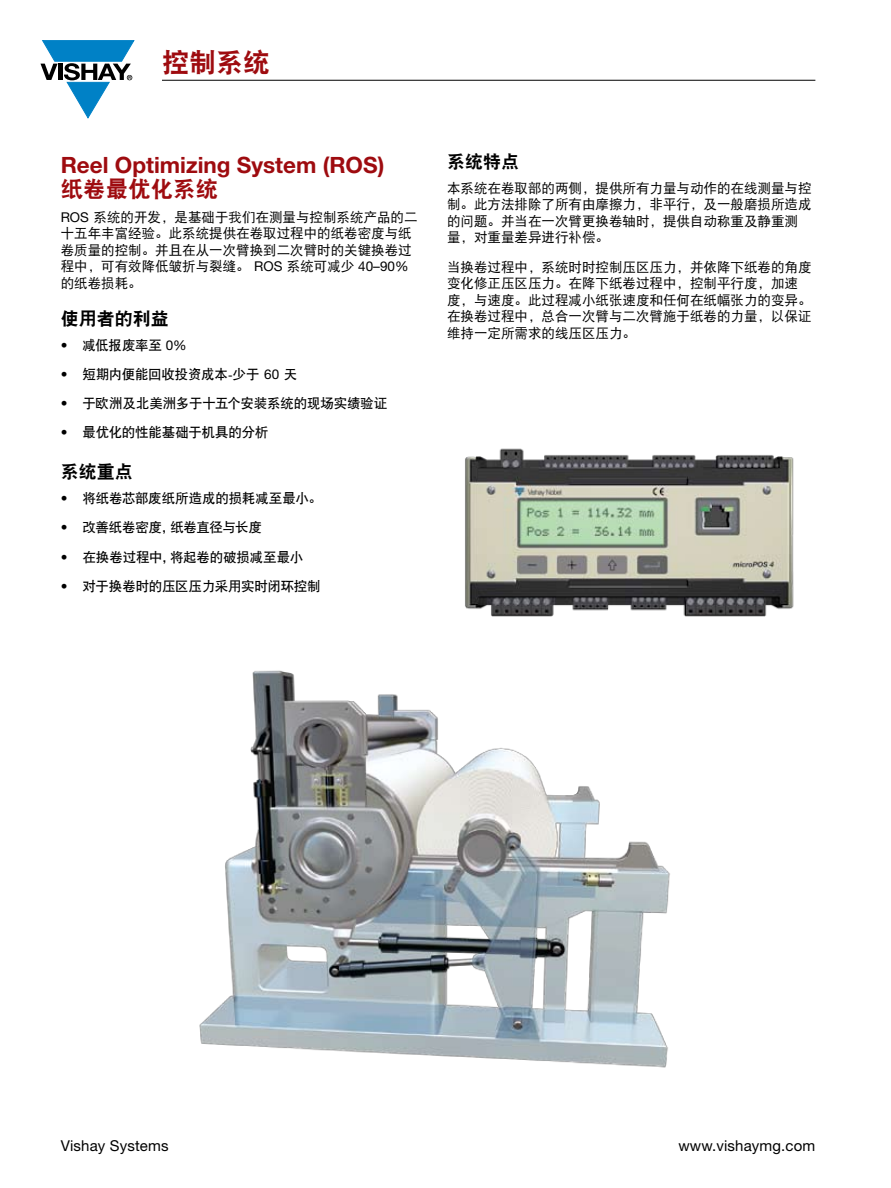
<style>
.page{position:relative;width:891px;height:1188px;background:#fff}
.page>*{position:absolute;margin:0;border:0;box-sizing:border-box;transform-origin:0 0}
.t1{font:27px "DFP Hei W9";color:#9e0b0f}
.t2{font:700 22.5px "Helvetica Neue LT Std";color:#9e0b0f}
.t3{font:22.5px "DFP Hei W9";color:#9e0b0f}
.t4{font:18px "DFP Hei W9";color:#000}
.t5{font:15px "Helvetica Neue LT Std";letter-spacing:.01em;color:#000}
.t6{font:13.5px/16.5px "DFP Hei W5";color:#000}
.t7{font:13.5px "DFP Hei W7";letter-spacing:-.015em;color:#000}
.s1{font-family:"Helvetica Neue LT Std"}
</style>
<div class="page">
<svg style="left:41px;top:40px;width:93px;height:78px"></svg>
<hr style="left:162px;top:80px;width:653px;height:1px;background:#000">
<img style="left:199px;top:670px;width:471px;height:398px">
<img style="left:465px;top:448px;width:329px;height:169px">
<h1 class="t1" style="left:162px;top:48px;width:109px">控制系统</h1>
<h2 class="t2" style="left:61px;top:151px;width:325px">Reel Optimizing System (ROS)</h2>
<h2 class="t3" style="left:61px;top:176px;width:159px">纸卷最优化系统</h2>
<p class="t6" style="left:61px;top:208px;width:358px"><span class="s1">ROS</span> 系统的开发，是基础于我们在测量与控制系统产品的二十五年丰富经验。此系统提供在卷取过程中的纸卷密度与纸卷质量的控制。并且在从一次臂换到二次臂时的关键换卷过程中，可有效降低皱折与裂缝。 <span class="s1">ROS</span> 系统可减少 <span class="s1">40–90%</span>的纸卷损耗。</p>
<h3 class="t4" style="left:61px;top:309px;width:109px">使用者的利益</h3>
<p class="t7" style="left:61px;top:337px;width:127px"><span class="s1">•</span> 减低报废率至 <span class="s1">0%</span></p>
<p class="t7" style="left:61px;top:367px;width:238px"><span class="s1">•</span> 短期内便能回收投资成本-少于 <span class="s1">60</span> 天</p>
<p class="t7" style="left:61px;top:396px;width:328px"><span class="s1">•</span> 于欧洲及北美洲多于十五个安装系统的现场实绩验证</p>
<p class="t7" style="left:61px;top:425px;width:209px"><span class="s1">•</span> 最优化的性能基础于机具的分析</p>
<h3 class="t4" style="left:61px;top:462px;width:73px">系统重点</h3>
<p class="t7" style="left:61px;top:491px;width:263px"><span class="s1">•</span> 将纸卷芯部废纸所造成的损耗减至最小。</p>
<p class="t7" style="left:61px;top:520px;width:203px"><span class="s1">•</span> 改善纸卷密度，纸卷直径与长度</p>
<p class="t7" style="left:61px;top:549px;width:244px"><span class="s1">•</span> 在换卷过程中，将起卷的破损减至最小</p>
<p class="t7" style="left:61px;top:579px;width:262px"><span class="s1">•</span> 对于换卷时的压区压力采用实时闭环控制</p>
<h3 class="t4" style="left:447px;top:152px;width:73px">系统特点</h3>
<p class="t6" style="left:447px;top:180px;width:366px">本系统在卷取部的两侧，提供所有力量与动作的在线测量与控制。此方法排除了所有由摩擦力，非平行，及一般磨损所造成的问题。并当在一次臂更换卷轴时，提供自动称重及静重测量，对重量差异进行补偿。</p>
<p class="t6" style="left:447px;top:259px;width:366px">当换卷过程中，系统时时控制压区压力，并依降下纸卷的角度变化修正压区压力。在降下纸卷过程中，控制平行度，加速度，与速度。此过程减小纸张速度和任何在纸幅张力的变异。在换卷过程中，总合一次臂与二次臂施于纸卷的力量，以保证维持一定所需求的线压区压力。</p>
<p class="t5" style="left:61px;top:1137px;width:109px">Vishay Systems</p>
<p class="t5" style="left:678px;top:1137px;width:138px">www.vishaymg.com</p>
</div>
